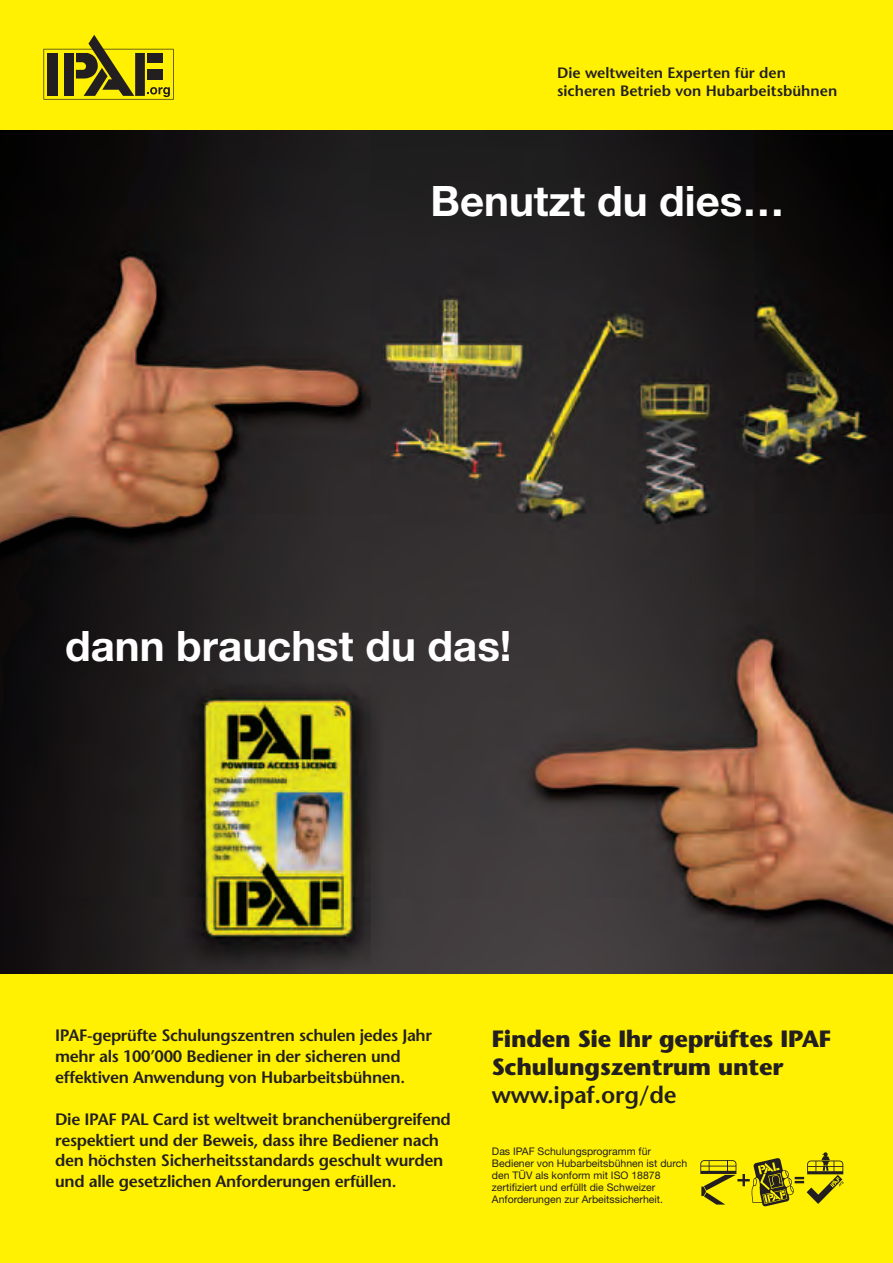
<style>
.page{position:relative;width:893px;height:1263px;background:#fff}
.page>*{position:absolute;margin:0;border:0;box-sizing:border-box;transform-origin:0 0}
.t1{font:700 42px "Helvetica Neue";color:#fff}
.t2{font:700 23.55px/28px "Stone Sans";letter-spacing:-.01em;color:#231f20}
.t3{font:600 23.55px "Stone Sans";letter-spacing:-.01em;color:#231f20}
.t4{font:600 16.5px/20.9px "Stone Sans";letter-spacing:-.02em;color:#231f20}
.t5{font:600 15px/18px "Stone Sans";color:#231f20}
.t6{font:10.5px/12px "Helvetica Neue";color:#231f20}
</style>
<div class="page">
<img style="left:0;top:130px;width:893px;height:844px">
<div style="left:0;top:974px;width:893px;height:289px;background:#fff101"></div>
<svg style="left:700px;top:1152px;width:144px;height:54px"></svg>
<div style="left:0;top:0;width:893px;height:130px;background:#fff101"></div>
<svg style="left:43px;top:35px;width:131px;height:65px"></svg>
<p class="t5" style="left:557px;top:64px;width:282px">Die weltweiten Experten für den sicheren Betrieb von Hubarbeitsbühnen</p>
<h1 class="t1" style="left:430px;top:175px;width:355px">Benutzt du dies…</h1>
<h1 class="t1" style="left:65px;top:620px;width:448px">dann brauchst du das!</h1>
<p class="t4" style="left:55px;top:1025px;width:378px">IPAF-geprüfte Schulungszentren schulen jedes Jahr mehr als 100’000 Bediener in der sicheren und effektiven Anwendung von Hubarbeitsbühnen.</p>
<p class="t4" style="left:55px;top:1108px;width:397px">Die IPAF PAL Card ist weltweit branchenübergreifend respektiert und der Beweis, dass ihre Bediener nach den höchsten Sicherheitsstandards geschult wurden und alle gesetzlichen Anforderungen erfüllen.</p>
<h2 class="t2" style="left:492px;top:1024px;width:341px">Finden Sie Ihr geprüftes IPAF<br>Schulungszentrum unter</h2>
<h2 class="t3" style="left:492px;top:1080px;width:187px">www.ipaf.org/de</h2>
<p class="t6" style="left:492px;top:1145px;width:197px">Das IPAF Schulungsprogramm für Bediener von Hubarbeitsbühnen ist durch den TÜV als konform mit ISO 18878 zertifiziert und erfüllt die Schweizer Anforderungen zur Arbeitssicherheit.</p>
</div>
